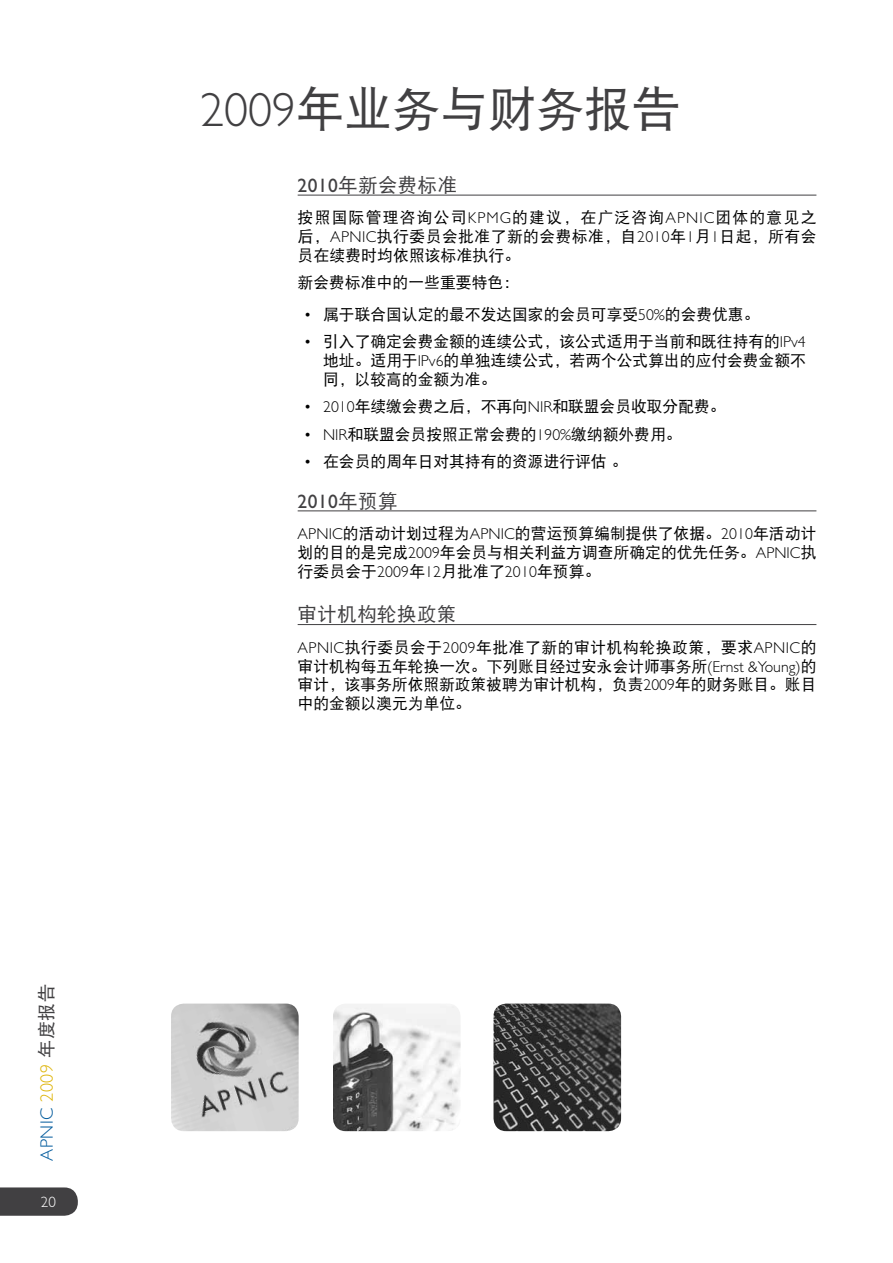
<style>
.page{position:relative;width:893px;height:1263px;background:#fff}
.page>*{position:absolute;margin:0;border:0;box-sizing:border-box;transform-origin:0 0}
.t1{font:48px "DFP Hei W5";color:#414042}
.t2{font:19.5px "DFP Hei W5";letter-spacing:.02em;color:#414042}
.t3{font:19.5px "Gill Sans Std";color:#414042}
.t4{font:300 18px "Gill Sans Std";letter-spacing:.03em;color:#005a9c}
.t5{font:15.75px/18.8px "DFP Hei W5";color:#000;text-align:justify}
.t6{font:300 15px "Gill Sans Std";color:#fff}
.s1{color:#deb408}
.s2{font-family:"DFP Hei W5";font-weight:400;color:#414042}
.s3{font-family:"Gill Sans Std";font-weight:300}
.s4{font-family:"Gill Sans Std"}
.s5{font-family:"DFP Hei W5"}
</style>
<div class="page">
<svg style="left:0;top:1187px;width:78px;height:29px;background:#4c4b4d"></svg>
<img style="left:333px;top:1004px;width:128px;height:127px">
<hr style="left:298px;top:195px;width:518px;height:1px;background:#414042">
<hr style="left:298px;top:511px;width:518px;height:1px;background:#414042">
<hr style="left:298px;top:624px;width:518px;height:1px;background:#414042">
<img style="left:171px;top:1003px;width:128px;height:128px">
<img style="left:493px;top:1003px;width:128px;height:128px">
<p class="t4" style="left:37px;top:1161px;width:178px;rotate:-90deg">APNIC <span class="s1">2009</span> <span class="s2">年度报告</span></p>
<p class="t6" style="left:41px;top:1193px;width:16px">20</p>
<h1 class="t1" style="left:200px;top:83px;width:481px"><span class="s3">2009</span>年业务与财务报告</h1>
<p class="t2" style="left:298px;top:174px;width:161px"><span class="s4">2010</span>年新会费标准</p>
<p class="t5" style="left:298px;top:208px;width:520px">按照国际管理咨询公司<span class="s3">KPMG</span>的建议，在广泛咨询<span class="s3">APNIC</span>团体的意见之后，<span class="s3">APNIC</span>执行委员会批准了新的会费标准，自<span class="s3">2010</span>年<span class="s3">1</span>月<span class="s3">1</span>日起，所有会员在续费时均依照该标准执行。</p>
<p class="t5" style="left:298px;top:273px;width:223px">新会费标准中的一些重要特色：</p>
<p class="t5" style="left:304px;top:304px;width:457px"><span class="s3">•</span> 属于联合国认定的最不发达国家的会员可享受<span class="s3">50%</span>的会费优惠。</p>
<p class="t5" style="left:323px;top:332px;width:484px;text-indent:-19px"><span class="s3">•</span> 引入了确定会费金额的连续公式，该公式适用于当前和既往持有的<span class="s3">IPv4</span>地址。适用于<span class="s3">IPv6</span>的单独连续公式，若两个公式算出的应付会费金额不同，以较高的金额为准。</p>
<p class="t5" style="left:304px;top:397px;width:423px"><span class="s3">• 2010</span>年续缴会费之后，不再向<span class="s3">NIR</span>和联盟会员收取分配费。</p>
<p class="t5" style="left:304px;top:425px;width:379px"><span class="s3">• NIR</span>和联盟会员按照正常会费的<span class="s3">190%</span>缴纳额外费用。</p>
<p class="t5" style="left:304px;top:452px;width:325px"><span class="s3">•</span> 在会员的周年日对其持有的资源进行评估 。</p>
<p class="t3" style="left:298px;top:490px;width:101px">2010<span class="s5">年预算</span></p>
<p class="t5" style="left:298px;top:524px;width:520px"><span class="s3">APNIC</span>的活动计划过程为<span class="s3">APNIC</span>的营运预算编制提供了依据。<span class="s3">2010</span>年活动计划的目的是完成<span class="s3">2009</span>年会员与相关利益方调查所确定的优先任务。<span class="s3">APNIC</span>执行委员会于<span class="s3">2009</span>年<span class="s3">12</span>月批准了<span class="s3">2010</span>年预算。</p>
<p class="t2" style="left:298px;top:604px;width:160px">审计机构轮换政策</p>
<p class="t5" style="left:298px;top:638px;width:520px"><span class="s3">APNIC</span>执行委员会于<span class="s3">2009</span>年批准了新的审计机构轮换政策，要求<span class="s3">APNIC</span>的审计机构每五年轮换一次。下列账目经过安永会计师事务所<span class="s3">(Ernst &amp;Young)</span>的审计，该事务所依照新政策被聘为审计机构，负责<span class="s3">2009</span>年的财务账目。账目中的金额以澳元为单位。</p>
</div>
